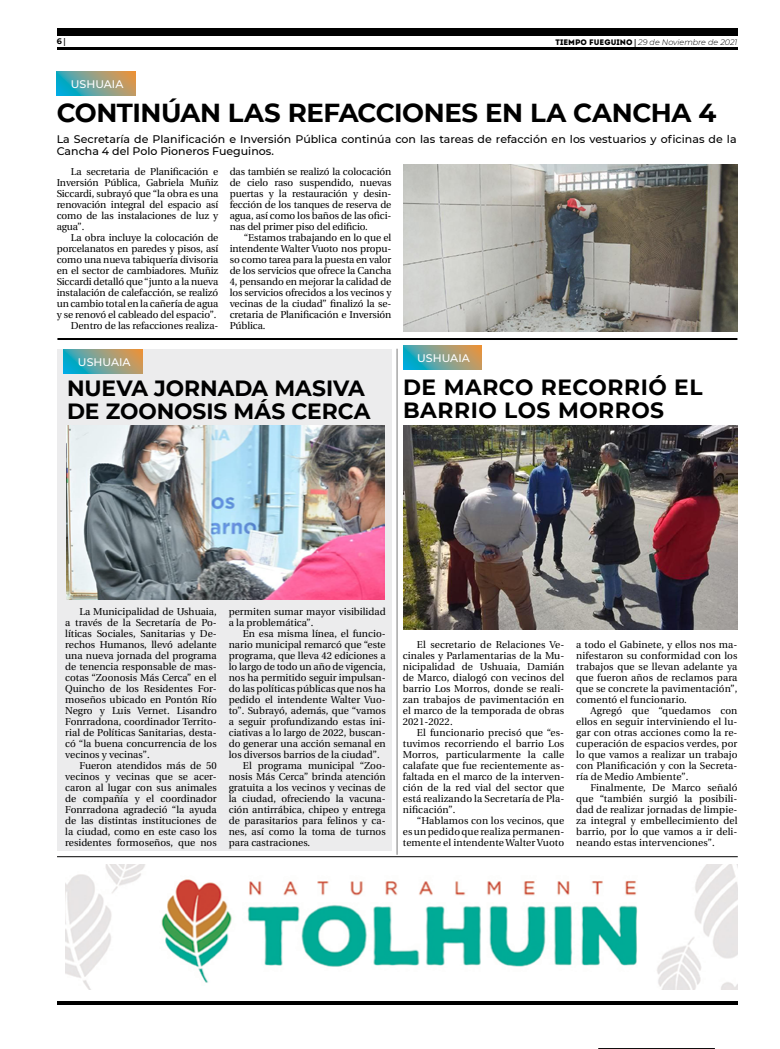
<style>
.page{position:relative;width:780px;height:1049px;background:#fff}
.page>*{position:absolute;margin:0;border:0;box-sizing:border-box;transform-origin:0 0}
.t1{font:700 26px "Montserrat";letter-spacing:-.015em;color:#000}
.t2{font:700 22px/23px "Montserrat";letter-spacing:.005em;color:#000}
.t3{font:700 22px/23px "Montserrat";letter-spacing:.025em;color:#000}
.t4{font:500 11px/12px "Montserrat";color:#000}
.t5{font:500 11px "Montserrat";color:#fff}
.t6{font:10px/11px "Utopia";color:#000;text-align:justify}
.t7{font:italic 300 8px "Montserrat";color:#000}
.t8{font:700 8px "Montserrat";color:#000}
.s1{font-family:"Utopia"}
.s2{font-family:"Intro";font-weight:400;font-style:normal}
.s3{font-family:"Utopia";font-weight:700;font-style:normal}
</style>
<div class="page">
<hr style="left:57px;top:48px;width:680px;height:2px;background:#000">
<div style="left:57px;top:28px;width:680px;height:7px;background:#000"></div>
<hr style="left:57px;top:1001px;width:680px;height:4px;background:#000">
<hr style="left:598px;top:1048px;width:116px;height:1px;background:#000">
<svg style="left:57px;top:72px;width:78px;height:24px;background:#78a190"></svg>
<img style="left:65px;top:865px;width:672px;height:124px">
<hr style="left:57px;top:856px;width:680px;height:1px;background:#000">
<img style="left:403px;top:164px;width:334px;height:168px">
<hr style="left:57px;top:338px;width:680px;height:2px;background:#000">
<div style="left:57px;top:349px;width:334px;height:501px;background:#ececed"></div>
<hr style="left:396px;top:349px;width:1px;height:506px;background:#000">
<svg style="left:64px;top:349px;width:79px;height:24px;background:#7ba18e"></svg>
<svg style="left:403px;top:346px;width:79px;height:24px;background:#79a18f"></svg>
<img style="left:67px;top:425px;width:317px;height:175px">
<img style="left:403px;top:425px;width:334px;height:204px">
<p class="t8" style="left:57px;top:35px;width:11px">6 <span class="s1">|</span></p>
<p class="t7" style="left:555px;top:36px;width:183px"><span class="s2">TIEMPO FUEGUINO</span> <span class="s3">|</span> 29 de Noviembre de 2021</p>
<p class="t5" style="left:71px;top:76px;width:54px">USHUAIA</p>
<h1 class="t1" style="left:57px;top:94px;width:661px">CONTINÚAN LAS REFACCIONES EN LA CANCHA 4</h1>
<p class="t4" style="left:57px;top:133px;width:681px">La Secretaría de Planificación e Inversión Pública continúa con las tareas de refacción en los vestuarios y oficinas de la<br>Cancha 4 del Polo Pioneros Fueguinos.</p>
<p class="t6" style="left:57px;top:166px;width:163px;text-indent:14px">La secretaria de Planificación e Inversión Pública, Gabriela Muñiz Siccardi, subrayó que “la obra es una renovación integral del espacio así como de las instalaciones de luz y agua”.</p>
<p class="t6" style="left:57px;top:232px;width:163px;text-align:right">La obra incluye la colocación de porcelanatos en paredes y pisos, así como una nueva tabiquería divisoria en el sector de cambiadores. Muñiz Siccardi detalló que “junto a la nueva instalación de calefacción, se realizó un cambio total en la cañería de agua y se renovó el cableado del espacio”.<br>Dentro de las refacciones realiza-</p>
<p class="t6" style="left:230px;top:166px;width:163px">das también se realizó la colocación de cielo raso suspendido, nuevas puertas y la restauración y desin&shy;fección de los tanques de reserva de agua, así como los baños de las ofici&shy;nas del primer piso del edificio.</p>
<p class="t6" style="left:230px;top:232px;width:163px;text-indent:14px">“Estamos trabajando en lo que el intendente Walter Vuoto nos propu&shy;so como tarea para la puesta en valor de los servicios que ofrece la Cancha 4, pensando en mejorar la calidad de los servicios ofrecidos a los vecinos y vecinas de la ciudad” finalizó la se&shy;cretaria de Planificación e Inversión Pública.</p>
<p class="t5" style="left:78px;top:354px;width:54px">USHUAIA</p>
<p class="t5" style="left:417px;top:351px;width:54px">USHUAIA</p>
<h2 class="t2" style="left:67px;top:375px;width:305px">NUEVA JORNADA MASIVA<br>DE ZOONOSIS MÁS CERCA</h2>
<h2 class="t3" style="left:403px;top:374px;width:301px">DE MARCO RECORRIÓ EL<br>BARRIO LOS MORROS</h2>
<p class="t6" style="left:65px;top:606px;width:153px;text-indent:14px">La Municipalidad de Ushuaia, a través de la Secretaría de Po&shy;líticas Sociales, Sanitarias y De&shy;rechos Humanos, llevó adelante una nueva jornada del programa de tenencia responsable de mas&shy;cotas “Zoonosis Más Cerca” en el Quincho de los Residentes For&shy;moseños ubicado en Pontón Río Negro y Luis Vernet. Lisandro Fonrradona, coordinador Territo&shy;rial de Políticas Sanitarias, desta&shy;có “la buena concurrencia de los vecinos y vecinas”.</p>
<p class="t6" style="left:65px;top:760px;width:153px;text-indent:14px">Fueron atendidos más de 50 vecinos y vecinas que se acer&shy;caron al lugar con sus animales de compañía y el coordinador Fonrradona agradeció “la ayuda de las distintas instituciones de la ciudad, como en este caso los residentes formoseños, que nos</p>
<p class="t6" style="left:229px;top:606px;width:158px">permiten sumar mayor visibilidad a la problemática”.</p>
<p class="t6" style="left:243px;top:628px;width:144px">En esa misma línea, el funcio-</p>
<p class="t6" style="left:229px;top:639px;width:158px">nario municipal remarcó que “este</p>
<p class="t6" style="left:229px;top:650px;width:158px">programa, que lleva 42 ediciones a</p>
<p class="t6" style="left:229px;top:661px;width:158px">lo largo de todo un año de vigencia,</p>
<p class="t6" style="left:229px;top:672px;width:158px">nos ha permitido seguir impulsan-</p>
<p class="t6" style="left:229px;top:683px;width:158px">do las políticas públicas que nos ha</p>
<p class="t6" style="left:229px;top:694px;width:158px">pedido el intendente Walter Vuo-</p>
<p class="t6" style="left:229px;top:705px;width:158px">to”. Subrayó, además, que “vamos</p>
<p class="t6" style="left:229px;top:716px;width:158px">a seguir profundizando estas ini-</p>
<p class="t6" style="left:229px;top:727px;width:158px">ciativas a lo largo de 2022, buscan-</p>
<p class="t6" style="left:229px;top:738px;width:158px">do generar una acción semanal en</p>
<p class="t6" style="left:229px;top:749px;width:152px">los diversos barrios de la ciudad”.</p>
<p class="t6" style="left:243px;top:760px;width:144px">El programa municipal “Zoo-</p>
<p class="t6" style="left:229px;top:771px;width:158px">nosis Más Cerca” brinda atención</p>
<p class="t6" style="left:229px;top:782px;width:158px">gratuita a los vecinos y vecinas de</p>
<p class="t6" style="left:229px;top:793px;width:158px">la ciudad, ofreciendo la vacuna-</p>
<p class="t6" style="left:229px;top:804px;width:158px">ción antirrábica, chipeo y entrega</p>
<p class="t6" style="left:229px;top:815px;width:158px">de parasitarios para felinos y ca-</p>
<p class="t6" style="left:229px;top:826px;width:158px">nes, así como la toma de turnos</p>
<p class="t6" style="left:229px;top:837px;width:83px">para castraciones.</p>
<p class="t6" style="left:403px;top:639px;width:163px;text-indent:14px">El secretario de Relaciones Ve&shy;cinales y Parlamentarias de la Mu&shy;nicipalidad de Ushuaia, Damián de Marco, dialogó con vecinos del barrio Los Morros, donde se reali&shy;zan trabajos de pavimentación en el marco de la temporada de obras 2021-2022.</p>
<p class="t6" style="left:403px;top:727px;width:163px;text-indent:14px">El funcionario precisó que “es&shy;tuvimos recorriendo el barrio Los Morros, particularmente la calle calafate que fue recientemente as&shy;faltada en el marco de la interven&shy;ción de la red vial del sector que está realizando la Secretaría de Pla&shy;nificación”.</p>
<p class="t6" style="left:403px;top:815px;width:163px;text-indent:14px">“Hablamos con los vecinos, que es un pedido que realiza permanen&shy;temente el intendente Walter Vuoto</p>
<p class="t6" style="left:576px;top:639px;width:163px">a todo el Gabinete, y ellos nos ma&shy;nifestaron su conformidad con los trabajos que se llevan adelante ya que fueron años de reclamos para que se concrete la pavimentación”, comentó el funcionario.</p>
<p class="t6" style="left:576px;top:705px;width:163px;text-indent:14px">Agregó que “quedamos con ellos en seguir interviniendo el lu&shy;gar con otras acciones como la re&shy;cuperación de espacios verdes, por lo que vamos a realizar un trabajo con Planificación y con la Secreta&shy;ría de Medio Ambiente”.</p>
<p class="t6" style="left:576px;top:782px;width:163px;text-indent:14px">Finalmente, De Marco señaló que “también surgió la posibili&shy;dad de realizar jornadas de limpie&shy;za integral y embellecimiento del barrio, por lo que vamos a ir deli&shy;neando estas intervenciones”.</p>
</div>
